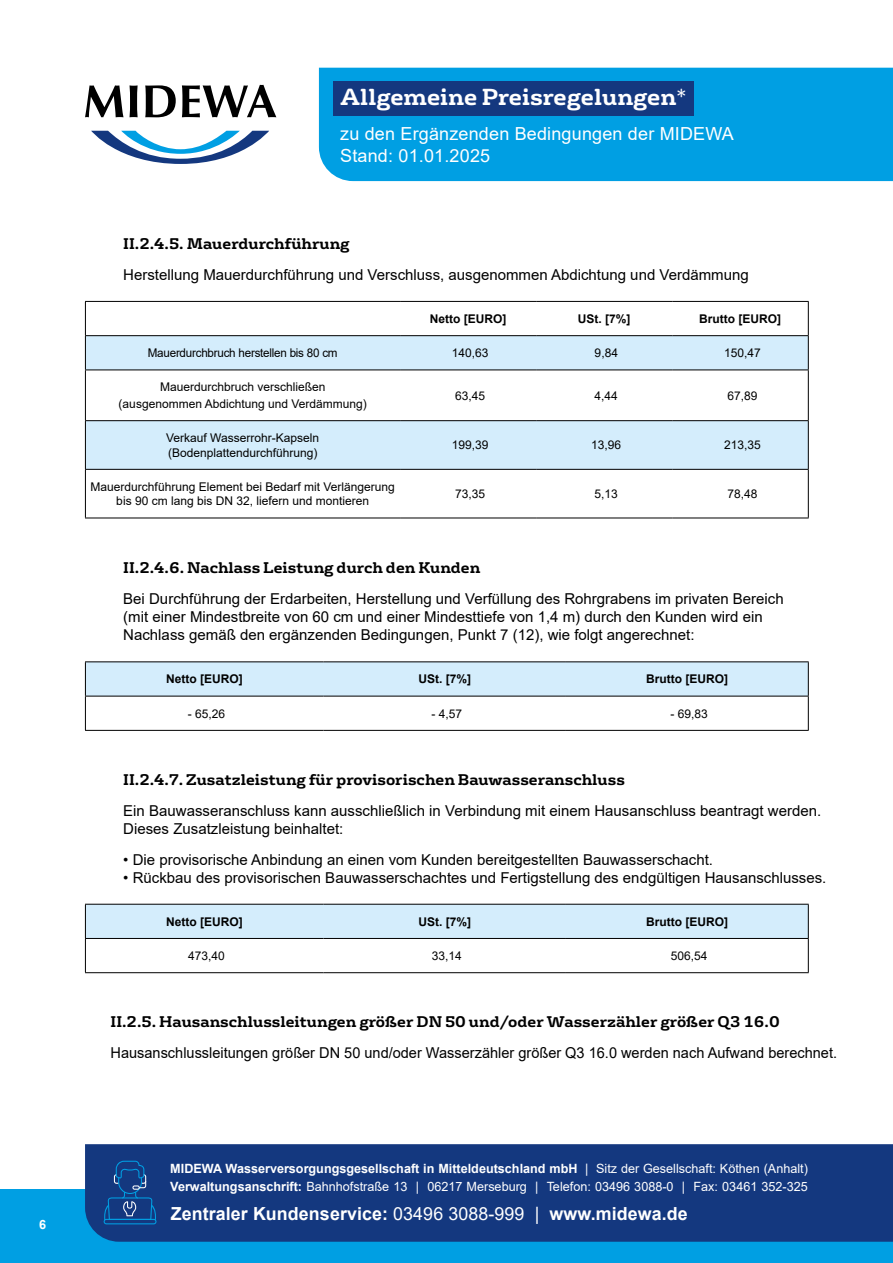
<style>
.page{position:relative;width:893px;height:1263px;background:#fff}
.page>*{position:absolute;margin:0;border:0;box-sizing:border-box;transform-origin:0 0}
.t1{font:700 22.5px "FS Rufus";color:#fff}
.t2{font:18px/21.6px "Arial";letter-spacing:.01em;color:#fff}
.t3{font:700 18px "Arial";letter-spacing:.005em;color:#fff}
.t4{font:15px/18px "Arial";color:#000}
.t5{font:700 15px "FS Rufus";color:#000}
.t6{font:700 12.75px "Arial";color:#fff}
.t7{font:12.75px "Arial";color:#fff}
.t8{font:12px/14.4px "Arial";color:#000;text-align:center}
.t9{font:700 12px "Arial";color:#000}
.t10{font:12px "Arial";letter-spacing:-.02em;color:#000}
.s1{font-weight:300}
.s2{font-weight:400}
.s3{font-weight:700}
</style>
<div class="page">
<div style="left:0;top:1189px;width:893px;height:74px;background:#009fe3"></div>
<div style="left:319px;top:68px;width:574px;height:113px;background:#009fe3"></div>
<div style="left:333px;top:82px;width:360px;height:34px;background:#14387f"></div>
<svg style="left:85px;top:84px;width:192px;height:80px"></svg>
<div style="left:85px;top:1144px;width:808px;height:98px;background:#14387f"></div>
<svg style="left:103px;top:1161px;width:54px;height:63px"></svg>
<svg style="left:86px;top:336px;width:722px;height:133px;fill:#d4edfc"></svg>
<hr style="left:85px;top:301px;width:315px;height:1px;background:#000">
<hr style="left:85px;top:302px;width:1px;height:33px;background:#000">
<hr style="left:400px;top:301px;width:136px;height:1px;background:#000">
<hr style="left:536px;top:301px;width:136px;height:1px;background:#000">
<hr style="left:672px;top:301px;width:137px;height:1px;background:#000">
<hr style="left:808px;top:302px;width:1px;height:33px;background:#000">
<hr style="left:85px;top:336px;width:1px;height:34px;background:#000">
<hr style="left:808px;top:336px;width:1px;height:34px;background:#000">
<hr style="left:85px;top:370px;width:1px;height:50px;background:#000">
<hr style="left:808px;top:370px;width:1px;height:50px;background:#000">
<hr style="left:85px;top:421px;width:1px;height:48px;background:#000">
<hr style="left:808px;top:421px;width:1px;height:48px;background:#000">
<hr style="left:85px;top:470px;width:1px;height:48px;background:#000">
<hr style="left:808px;top:470px;width:1px;height:48px;background:#000">
<hr style="left:85px;top:335px;width:315px;height:1px;background:#000">
<hr style="left:400px;top:335px;width:136px;height:1px;background:#000">
<hr style="left:536px;top:335px;width:136px;height:1px;background:#000">
<hr style="left:672px;top:335px;width:137px;height:1px;background:#000">
<hr style="left:85px;top:370px;width:315px;height:1px;background:#000">
<hr style="left:400px;top:370px;width:136px;height:1px;background:#000">
<hr style="left:536px;top:370px;width:136px;height:1px;background:#000">
<hr style="left:672px;top:370px;width:137px;height:1px;background:#000">
<hr style="left:85px;top:420px;width:315px;height:1px;background:#000">
<hr style="left:400px;top:420px;width:136px;height:1px;background:#000">
<hr style="left:536px;top:420px;width:136px;height:1px;background:#000">
<hr style="left:672px;top:420px;width:137px;height:1px;background:#000">
<hr style="left:85px;top:469px;width:315px;height:1px;background:#000">
<hr style="left:400px;top:469px;width:136px;height:1px;background:#000">
<hr style="left:536px;top:469px;width:136px;height:1px;background:#000">
<hr style="left:672px;top:469px;width:137px;height:1px;background:#000">
<hr style="left:85px;top:518px;width:315px;height:1px;background:#000">
<hr style="left:400px;top:518px;width:136px;height:1px;background:#000">
<hr style="left:536px;top:518px;width:136px;height:1px;background:#000">
<hr style="left:672px;top:518px;width:137px;height:1px;background:#000">
<svg style="left:86px;top:662px;width:722px;height:68px"></svg>
<hr style="left:85px;top:661px;width:239px;height:1px;background:#000">
<hr style="left:324px;top:661px;width:242px;height:1px;background:#000">
<hr style="left:566px;top:661px;width:243px;height:1px;background:#000">
<hr style="left:808px;top:662px;width:1px;height:34px;background:#000">
<hr style="left:808px;top:696px;width:1px;height:34px;background:#000">
<hr style="left:85px;top:696px;width:239px;height:1px;background:#000">
<hr style="left:324px;top:696px;width:242px;height:1px;background:#000">
<hr style="left:566px;top:696px;width:243px;height:1px;background:#000">
<hr style="left:85px;top:730px;width:239px;height:1px;background:#000">
<hr style="left:324px;top:730px;width:242px;height:1px;background:#000">
<hr style="left:566px;top:730px;width:243px;height:1px;background:#000">
<hr style="left:85px;top:662px;width:1px;height:34px;background:#000">
<hr style="left:85px;top:696px;width:1px;height:34px;background:#000">
<svg style="left:86px;top:905px;width:722px;height:67px"></svg>
<hr style="left:85px;top:904px;width:239px;height:1px;background:#000">
<hr style="left:324px;top:904px;width:242px;height:1px;background:#000">
<hr style="left:566px;top:904px;width:243px;height:1px;background:#000">
<hr style="left:808px;top:904px;width:1px;height:34px;background:#000">
<hr style="left:808px;top:939px;width:1px;height:33px;background:#000">
<hr style="left:85px;top:938px;width:239px;height:1px;background:#000">
<hr style="left:324px;top:938px;width:242px;height:1px;background:#000">
<hr style="left:566px;top:938px;width:243px;height:1px;background:#000">
<hr style="left:85px;top:972px;width:239px;height:1px;background:#000">
<hr style="left:324px;top:972px;width:242px;height:1px;background:#000">
<hr style="left:566px;top:972px;width:243px;height:1px;background:#000">
<hr style="left:85px;top:904px;width:1px;height:34px;background:#000">
<hr style="left:85px;top:939px;width:1px;height:33px;background:#000">
<p class="t6" style="left:39px;top:1215px;width:9px">6</p>
<h1 class="t1" style="left:340px;top:77px;width:348px">Allgemeine Preisregelungen<span class="s1">*</span></h1>
<p class="t2" style="left:340px;top:123px;width:395px">zu den Ergänzenden Bedingungen der MIDEWA<br>Stand: 01.01.2025</p>
<p class="t5" style="left:123px;top:231px;width:228px">II.2.4.5. Mauerdurchführung</p>
<p class="t4" style="left:123px;top:266px;width:627px">Herstellung Mauerdurchführung und Verschluss, ausgenommen Abdichtung und Verdämmung</p>
<p class="t9" style="left:430px;top:310px;width:78px">Netto [EURO]</p>
<p class="t9" style="left:578px;top:310px;width:54px">USt. [7%]</p>
<p class="t9" style="left:699px;top:310px;width:83px">Brutto [EURO]</p>
<p class="t10" style="left:148px;top:345px;width:191px">Mauerdurchbruch herstellen bis 80 cm</p>
<p class="t8" style="left:452px;top:346px;width:38px">140,63</p>
<p class="t8" style="left:595px;top:346px;width:25px">9,84</p>
<p class="t8" style="left:724px;top:346px;width:38px">150,47</p>
<p class="t8" style="left:119px;top:379px;width:250px;line-height:16.5px">Mauerdurchbruch verschließen (ausgenommen Abdichtung und Verdämmung)</p>
<p class="t8" style="left:455px;top:388px;width:32px">63,45</p>
<p class="t8" style="left:595px;top:388px;width:25px">4,44</p>
<p class="t8" style="left:727px;top:388px;width:32px">67,89</p>
<p class="t8" style="left:166px;top:431px;width:154px;text-align:left">Verkauf Wasserrohr-Kapseln (Bodenplattendurchführung)</p>
<p class="t8" style="left:452px;top:438px;width:38px">199,39</p>
<p class="t8" style="left:591px;top:438px;width:32px">13,96</p>
<p class="t8" style="left:724px;top:438px;width:38px">213,35</p>
<p class="t8" style="left:91px;top:479px;width:306px">Mauerdurchführung Element bei Bedarf mit Verlängerung bis 90 cm lang bis DN 32, liefern und montieren</p>
<p class="t8" style="left:455px;top:486px;width:32px">73,35</p>
<p class="t8" style="left:595px;top:486px;width:25px">5,13</p>
<p class="t8" style="left:727px;top:486px;width:32px">78,48</p>
<p class="t5" style="left:123px;top:555px;width:359px">II.2.4.6. Nachlass Leistung durch den Kunden</p>
<p class="t4" style="left:123px;top:590px;width:662px">Bei Durchführung der Erdarbeiten, Herstellung und Verfüllung des Rohrgrabens im privaten Bereich (mit einer Mindestbreite von 60 cm und einer Mindesttiefe von 1,4 m) durch den Kunden wird ein<br>Nachlass gemäß den ergänzenden Bedingungen, Punkt 7 (12), wie folgt angerechnet:</p>
<p class="t9" style="left:166px;top:671px;width:78px">Netto [EURO]</p>
<p class="t9" style="left:418px;top:671px;width:54px">USt. [7%]</p>
<p class="t9" style="left:646px;top:671px;width:83px">Brutto [EURO]</p>
<p class="t8" style="left:188px;top:706px;width:39px">- 65,26</p>
<p class="t8" style="left:431px;top:706px;width:32px">- 4,57</p>
<p class="t8" style="left:671px;top:706px;width:39px">- 69,83</p>
<p class="t5" style="left:123px;top:767px;width:503px">II.2.4.7. Zusatzleistung für provisorischen Bauwasseranschluss</p>
<p class="t4" style="left:123px;top:801px;width:699px">Ein Bauwasseranschluss kann ausschließlich in Verbindung mit einem Hausanschluss beantragt werden.<br>Dieses Zusatzleistung beinhaltet:</p>
<p class="t4" style="left:123px;top:850px;width:591px">• Die provisorische Anbindung an einen vom Kunden bereitgestellten Bauwasserschacht.</p>
<p class="t4" style="left:123px;top:868px;width:705px">• Rückbau des provisorischen Bauwasserschachtes und Fertigstellung des endgültigen Hausanschlusses.</p>
<p class="t9" style="left:166px;top:913px;width:78px">Netto [EURO]</p>
<p class="t9" style="left:418px;top:913px;width:54px">USt. [7%]</p>
<p class="t9" style="left:646px;top:913px;width:83px">Brutto [EURO]</p>
<p class="t8" style="left:188px;top:948px;width:38px">473,40</p>
<p class="t8" style="left:432px;top:948px;width:32px">33,14</p>
<p class="t8" style="left:671px;top:948px;width:38px">506,54</p>
<p class="t5" style="left:111px;top:1009px;width:671px">II.2.5. Hausanschlussleitungen größer DN 50 und/oder Wasserzähler größer Q3 16.0</p>
<p class="t4" style="left:111px;top:1044px;width:728px">Hausanschlussleitungen größer DN 50 und/oder Wasserzähler größer Q3 16.0 werden nach Aufwand berechnet.</p>
<p class="t6" style="left:170px;top:1159px;width:639px">MIDEWA Wasserversorgungsgesellschaft in Mitteldeutschland mbH <span class="s2">| Sitz der Gesellschaft: Köthen (Anhalt)</span></p>
<p class="t7" style="left:170px;top:1178px;width:639px"><span class="s3">Verwaltungsanschrift:</span> Bahnhofstraße 13 | 06217 Merseburg | Telefon: 03496 3088-0 | Fax: 03461 352-325</p>
<p class="t3" style="left:171px;top:1201px;width:519px">Zentraler Kundenservice: <span class="s2">03496 3088-999 |</span> www.midewa.de</p>
</div>
